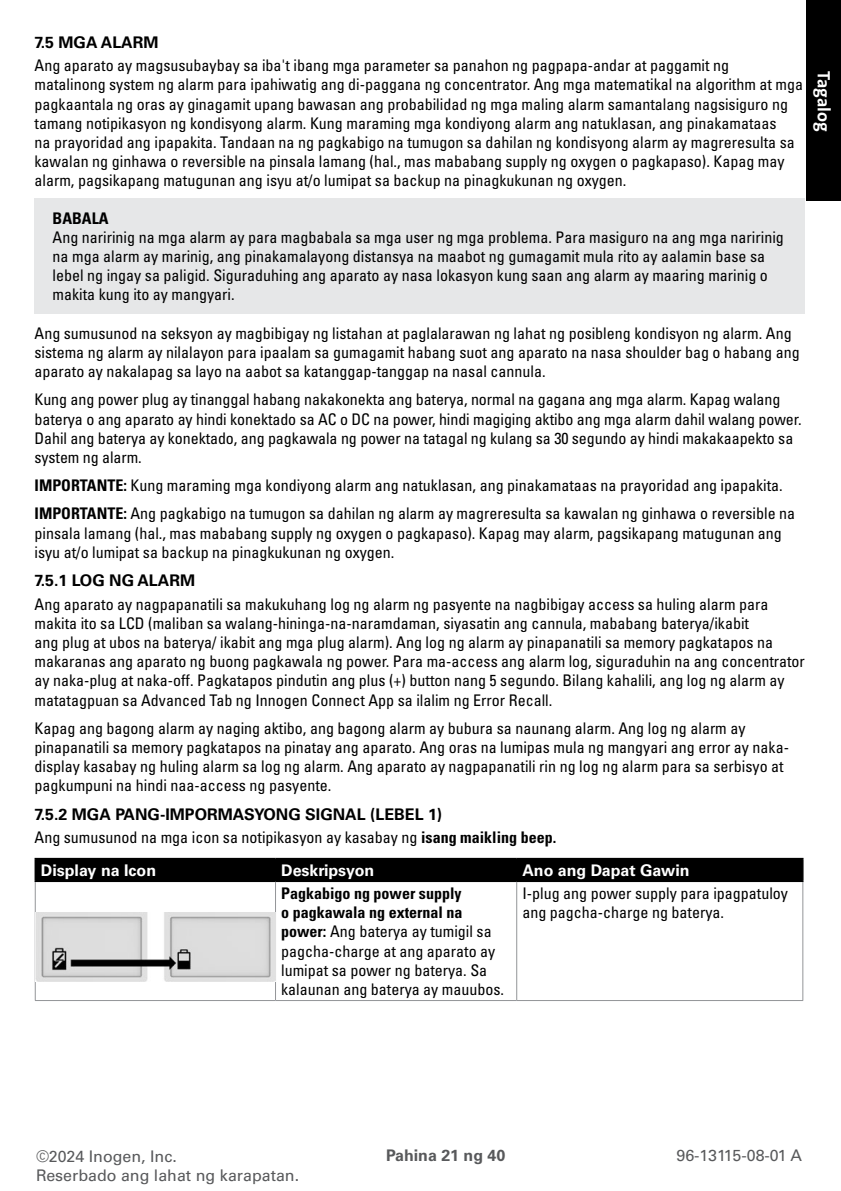
<style>
.page{position:relative;width:841px;height:1191px;background:#fff}
.page>*{position:absolute;margin:0;border:0;box-sizing:border-box;transform-origin:0 0}
.t1{font:700 18px "The Sans C5";color:#fff}
.t2{font:condensed 16px/19.2px "Univers LT Std";color:#000}
.t3{font:16px/19.2px "Univers LT Std";color:#58595b}
.t4{font:700 16px "Univers LT Std";color:#fff}
.t5{font:700 16px "Univers LT Std";color:#000}
.t6{font:700 16px "Univers LT Std";color:#58595b}
.t7{font:700 condensed 16px "Univers LT Std";color:#000}
.s1{font-weight:700}
.s2{font-weight:700;font-stretch:normal}
</style>
<div class="page">
<div style="left:806px;top:0;width:35px;height:200px;background:#000"></div>
<div style="left:35px;top:198px;width:770px;height:116px;background:#e6e7e8"></div>
<hr style="left:517px;top:858px;width:287px;height:1px;background:#000">
<div style="left:35px;top:858px;width:767px;height:22px;background:#000"></div>
<hr style="left:802px;top:859px;width:2px;height:21px;background:#000">
<hr style="left:35px;top:880px;width:241px;height:2px;background:#000">
<hr style="left:276px;top:880px;width:241px;height:2px;background:#000">
<hr style="left:517px;top:880px;width:287px;height:2px;background:#000">
<hr style="left:35px;top:882px;width:1px;height:118px;background:#939598">
<hr style="left:275px;top:882px;width:1px;height:118px;background:#939598">
<hr style="left:516px;top:882px;width:1px;height:118px;background:#939598">
<hr style="left:802px;top:882px;width:1px;height:118px;background:#939598">
<hr style="left:35px;top:1000px;width:241px;height:1px;background:#939598">
<hr style="left:276px;top:1000px;width:241px;height:1px;background:#939598">
<hr style="left:517px;top:1000px;width:286px;height:1px;background:#939598">
<img style="left:36px;top:912px;width:239px;height:69px">
<p class="t5" style="left:35px;top:33px;width:126px">7.5 MGA ALARM</p>
<p class="t2" style="left:35px;top:56px;width:770px">Ang aparato ay magsusubaybay sa iba't ibang mga parameter sa panahon ng pagpapa-andar at paggamit ng matalinong system ng alarm para ipahiwatig ang di-paggana ng concentrator. Ang mga matematikal na algorithm at mga pagkaantala ng oras ay ginagamit upang bawasan ang probabilidad ng mga maling alarm samantalang nagsisiguro ng tamang notipikasyon ng kondisyong alarm. Kung maraming mga kondiyong alarm ang natuklasan, ang pinakamataas<br>na prayoridad ang ipapakita. Tandaan na ng pagkabigo na tumugon sa dahilan ng kondisyong alarm ay magreresulta sa kawalan ng ginhawa o reversible na pinsala lamang (hal., mas mababang supply ng oxygen o pagkapaso). Kapag may alarm, pagsikapang matugunan ang isyu at/o lumipat sa backup na pinagkukunan ng oxygen.</p>
<p class="t7" style="left:53px;top:208px;width:57px">BABALA</p>
<p class="t2" style="left:53px;top:227px;width:733px">Ang naririnig na mga alarm ay para magbabala sa mga user ng mga problema. Para masiguro na ang mga naririnig na mga alarm ay marinig, ang pinakamalayong distansya na maabot ng gumagamit mula rito ay aalamin base sa lebel ng ingay sa paligid. Siguraduhing ang aparato ay nasa lokasyon kung saan ang alarm ay maaring marinig o makita kung ito ay mangyari.</p>
<p class="t2" style="left:35px;top:323px;width:767px">Ang sumusunod na seksyon ay magbibigay ng listahan at paglalarawan ng lahat ng posibleng kondisyon ng alarm. Ang sistema ng alarm ay nilalayon para ipaalam sa gumagamit habang suot ang aparato na nasa shoulder bag o habang ang aparato ay nakalapag sa layo na aabot sa katanggap-tanggap na nasal cannula.</p>
<p class="t2" style="left:35px;top:390px;width:768px">Kung ang power plug ay tinanggal habang nakakonekta ang baterya, normal na gagana ang mga alarm. Kapag walang baterya o ang aparato ay hindi konektado sa AC o DC na power, hindi magiging aktibo ang mga alarm dahil walang power.<br>Dahil ang baterya ay konektado, ang pagkawala ng power na tatagal ng kulang sa 30 segundo ay hindi makakaapekto sa system ng alarm.</p>
<p class="t2" style="left:35px;top:471px;width:762px;line-height:28.2px"><span class="s1">IMPORTANTE:</span> Kung maraming mga kondiyong alarm ang natuklasan, ang pinakamataas na prayoridad ang ipapakita.<br><span class="s1">IMPORTANTE:</span> Ang pagkabigo na tumugon sa dahilan ng alarm ay magreresulta sa kawalan ng ginhawa o reversible na</p>
<p class="t2" style="left:35px;top:523px;width:749px">pinsala lamang (hal., mas mababang supply ng oxygen o pagkapaso). Kapag may alarm, pagsikapang matugunan ang isyu at/o lumipat sa backup na pinagkukunan ng oxygen.</p>
<p class="t5" style="left:35px;top:571px;width:162px">7.5.1 LOG NG ALARM</p>
<p class="t2" style="left:35px;top:594px;width:772px">Ang aparato ay nagpapanatili sa makukuhang log ng alarm ng pasyente na nagbibigay access sa huling alarm para makita ito sa LCD (maliban sa walang-hininga-na-naramdaman, siyasatin ang cannula, mababang baterya/ikabit<br>ang plug at ubos na baterya/ ikabit ang mga plug alarm). Ang log ng alarm ay pinapanatili sa memory pagkatapos na makaranas ang aparato ng buong pagkawala ng power. Para ma-access ang alarm log, siguraduhin na ang concentrator ay naka-plug at naka-off. Pagkatapos pindutin ang plus (+) button nang 5 segundo. Bilang kahalili, ang log ng alarm ay matatagpuan sa Advanced Tab ng Innogen Connect App sa ilalim ng Error Recall.</p>
<p class="t2" style="left:35px;top:718px;width:756px">Kapag ang bagong alarm ay naging aktibo, ang bagong alarm ay bubura sa naunang alarm. Ang log ng alarm ay pinapanatili sa memory pagkatapos na pinatay ang aparato. Ang oras na lumipas mula ng mangyari ang error ay naka&shy;display kasabay ng huling alarm sa log ng alarm. Ang aparato ay nagpapanatili rin ng log ng alarm para sa serbisyo at pagkumpuni na hindi naa-access ng pasyente.</p>
<p class="t2" style="left:35px;top:802px;width:523px;line-height:23.6px"><span class="s2">7.5.2 MGA PANG-IMPORMASYONG SIGNAL (LEBEL 1)<br></span>Ang sumusunod na mga icon sa notipikasyon ay kasabay ng <span class="s1">isang maikling beep.</span></p>
<p class="t4" style="left:41px;top:860px;width:117px">Display na Icon</p>
<p class="t4" style="left:281px;top:860px;width:95px">Deskripsyon</p>
<p class="t4" style="left:522px;top:860px;width:169px">Ano ang Dapat Gawin</p>
<p class="t2" style="left:281px;top:883px;width:225px"><span class="s1">Pagkabigo ng power supply<br>o pagkawala ng external na power:</span> Ang baterya ay tumigil sa pagcha-charge at ang aparato ay lumipat sa power ng baterya. Sa kalaunan ang baterya ay mauubos.</p>
<p class="t2" style="left:522px;top:883px;width:267px">I-plug ang power supply para ipagpatuloy ang pagcha-charge ng baterya.</p>
<p class="t1" style="left:835px;top:71px;width:62px;rotate:90deg">Tagalog</p>
<p class="t3" style="left:36px;top:1146px;width:265px">©2024 Inogen, Inc.<br>Reserbado ang lahat ng karapatan.</p>
<p class="t6" style="left:386px;top:1146px;width:121px">Pahina 21 ng 40</p>
<p class="t3" style="left:676px;top:1145px;width:127px">96-13115-08-01 A</p>
</div>
